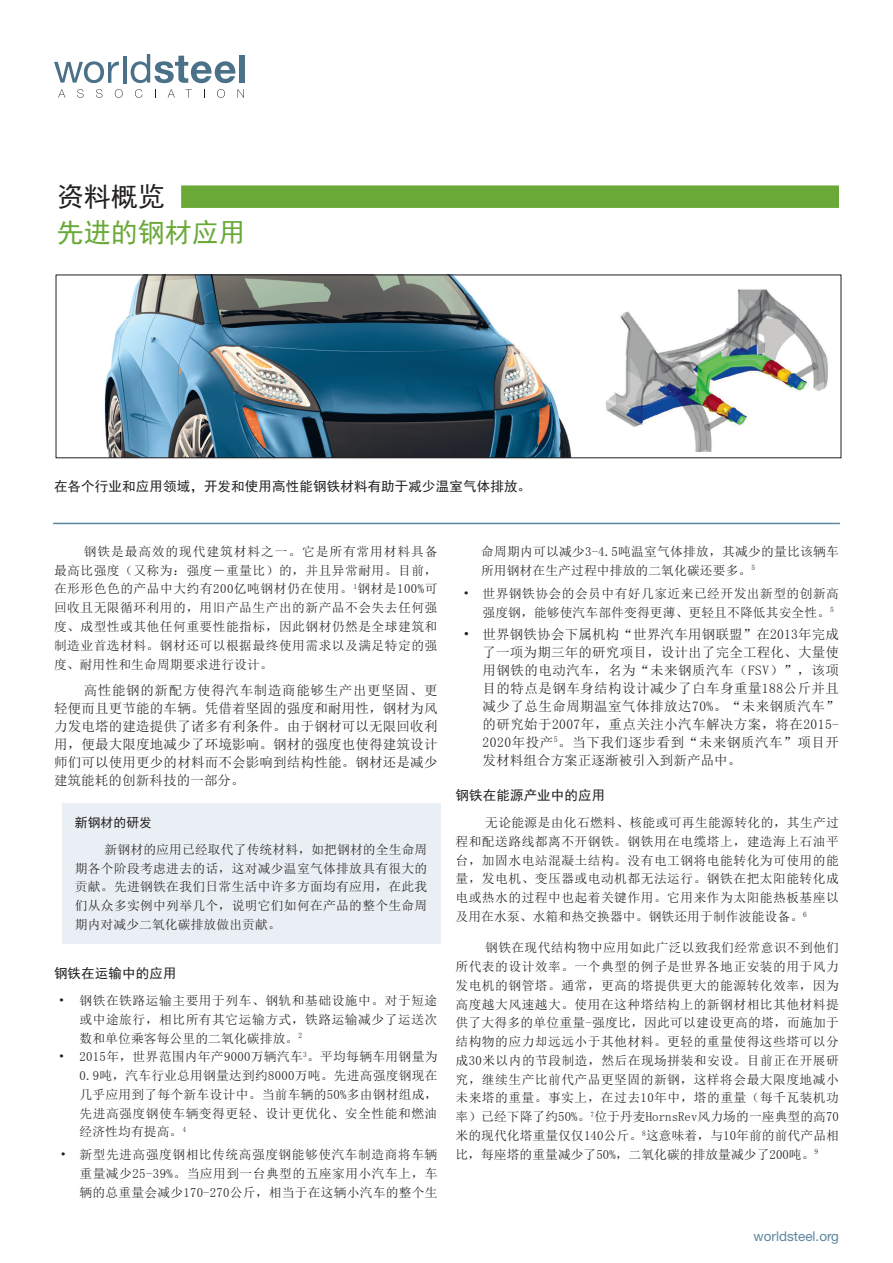
<style>
.page{position:relative;width:893px;height:1263px;background:#fff}
.page>*{position:absolute;margin:0;border:0;box-sizing:border-box;transform-origin:0 0}
.Sub-header{font:27px "Sim Hei";color:#6aa938}
.t1{font:27px "Sim Hei";color:#231f20}
.t2{font:13.5px/18px "Sim Sun";letter-spacing:.015em;color:#231f20;text-align:justify}
.Title_2{font:13.5px "Sim Hei";letter-spacing:.01em;color:#231f20}
.t3{font:13.5px "Helvetica Neue LT";color:#5c87a1}
.t4{font:12.75px/18.8px "Sim Sun";letter-spacing:.02em;color:#231f20;text-align:justify}
.t5{font:12.75px "Sim Hei";letter-spacing:.01em;color:#231f20}
</style>
<div class="page">
<svg style="left:54px;top:61px;width:65px;height:22px"></svg>
<div style="left:239px;top:56px;width:5px;height:27px;background:#4b7189"></div>
<svg style="left:131px;top:54px;width:105px;height:29px"></svg>
<hr style="left:123px;top:56px;width:4px;height:27px;background:#4b7189">
<svg style="left:58px;top:89px;width:7px;height:9px"></svg>
<svg style="left:77px;top:89px;width:7px;height:9px"></svg>
<svg style="left:96px;top:89px;width:6px;height:9px"></svg>
<svg style="left:115px;top:89px;width:8px;height:9px"></svg>
<svg style="left:135px;top:89px;width:7px;height:9px"></svg>
<svg style="left:168px;top:89px;width:7px;height:9px"></svg>
<svg style="left:185px;top:89px;width:7px;height:9px"></svg>
<svg style="left:217px;top:89px;width:8px;height:9px"></svg>
<svg style="left:238px;top:89px;width:6px;height:9px"></svg>
<div style="left:181px;top:185px;width:658px;height:23px;background:#6aa938"></div>
<hr style="left:53px;top:523px;width:787px;height:1px;background:#5c87a1">
<img style="left:104px;top:277px;width:468px;height:179px">
<div style="left:56px;top:275px;width:785px;height:183px;border:1px solid #231f20"></div>
<div style="left:62px;top:804px;width:378px;height:140px;background:#e9eff4"></div>
<img style="left:606px;top:289px;width:222px;height:163px">
<p class="t1" style="left:57px;top:183px;width:109px">资料概览</p>
<p class="Sub-header" style="left:57px;top:219px;width:190px">先进的钢材应用</p>
<p class="Title_2" style="left:54px;top:480px;width:479px">在各个行业和应用领域，开发和使用高性能钢铁材料有助于减少温室气体排放。</p>
<p class="t4" style="left:54px;top:542px;width:385px;text-indent:30px">钢铁是最高效的现代建筑材料之一。它是所有常用材料具备最高比强度（又称为：强度－重量比）的，并且异常耐用。目前，在形形色色的产品中大约有200亿吨钢材仍在使用。<sup>1</sup>钢材是100%可回收且无限循环利用的，用旧产品生产出的新产品不会失去任何强度、成型性或其他任何重要性能指标，因此钢材仍然是全球建筑和制造业首选材料。钢材还可以根据最终使用需求以及满足特定的强度、耐用性和生命周期要求进行设计。</p>
<p class="t2" style="left:54px;top:681px;width:385px;text-indent:30px">高性能钢的新配方使得汽车制造商能够生产出更坚固、更轻便而且更节能的车辆。凭借着坚固的强度和耐用性，钢材为风力发电塔的建造提供了诸多有利条件。由于钢材可以无限回收利用，便最大限度地减少了环境影响。钢材的强度也使得建筑设计师们可以使用更少的材料而不会影响到结构性能。钢材还是减少建筑能耗的创新科技的一部分。</p>
<p class="t5" style="left:75px;top:815px;width:79px">新钢材的研发</p>
<p class="t4" style="left:75px;top:840px;width:354px;text-indent:30px">新钢材的应用已经取代了传统材料，如把钢材的全生命周期各个阶段考虑进去的话，这对减少温室气体排放具有很大的贡献。先进钢铁在我们日常生活中许多方面均有应用，在此我们从众多实例中列举几个，说明它们如何在产品的整个生命周期内对减少二氧化碳排放做出贡献。</p>
<p class="Title_2" style="left:54px;top:966px;width:124px">钢铁在运输中的应用</p>
<p class="t4" style="left:80px;top:991px;width:359px;text-indent:-21px">• 钢铁在铁路运输主要用于列车、钢轨和基础设施中。对于短途或中途旅行，相比所有其它运输方式，铁路运输减少了运送次数和单位乘客每公里的二氧化碳排放。<sup>2</sup></p>
<p class="t4" style="left:80px;top:1047px;width:360px;text-indent:-21px">• 2015年，世界范围内年产9000万辆汽车<sup>3</sup>。平均每辆车用钢量为0.9吨，汽车行业总用钢量达到约8000万吨。先进高强度钢现在几乎应用到了每个新车设计中。当前车辆的50%多由钢材组成，先进高强度钢使车辆变得更轻、设计更优化、安全性能和燃油经济性均有提高。<sup>4</sup></p>
<p class="t4" style="left:80px;top:1145px;width:359px;text-indent:-20px">• 新型先进高强度钢相比传统高强度钢能够使汽车制造商将车辆重量减少25-39%。当应用到一台典型的五座家用小汽车上，车辆的总重量会减少170-270公斤，相当于在这辆小汽车的整个生</p>
<p class="t4" style="left:481px;top:542px;width:360px">命周期内可以减少3-4.5吨温室气体排放，其减少的量比该辆车所用钢材在生产过程中排放的二氧化碳还要多。<sup>5</sup></p>
<p class="t4" style="left:482px;top:584px;width:358px;text-indent:-20px">• 世界钢铁协会的会员中有好几家近来已经开发出新型的创新高强度钢，能够使汽车部件变得更薄、更轻且不降低其安全性。<sup>5</sup></p>
<p class="t2" style="left:482px;top:625px;width:358px;text-indent:-20px">• 世界钢铁协会下属机构“世界汽车用钢联盟”在2013年完成了一项为期三年的研究项目，设计出了完全工程化、大量使用钢铁的电动汽车，名为“未来钢质汽车（FSV）”，该项目的特点是钢车身结构设计减少了白车身重量188公斤并且减少了总生命周期温室气体排放达70%。“未来钢质汽车”的研究始于2007年，重点关注小汽车解决方案，将在2015- 2020年投产<sup>5</sup>。当下我们逐步看到“未来钢质汽车”项目开发材料组合方案正逐渐被引入到新产品中。</p>
<p class="Title_2" style="left:455px;top:788px;width:151px">钢铁在能源产业中的应用</p>
<p class="t4" style="left:455px;top:813px;width:385px;text-indent:30px">无论能源是由化石燃料、核能或可再生能源转化的，其生产过程和配送路线都离不开钢铁。钢铁用在电缆塔上，建造海上石油平台，加固水电站混凝土结构。没有电工钢将电能转化为可使用的能量，发电机、变压器或电动机都无法运行。钢铁在把太阳能转化成电或热水的过程中也起着关键作用。它用来作为太阳能热板基座以及用在水泵、水箱和热交换器中。钢铁还用于制作波能设备。<sup>6</sup></p>
<p class="t4" style="left:455px;top:938px;width:385px;text-indent:30px">钢铁在现代结构物中应用如此广泛以致我们经常意识不到他们所代表的设计效率。一个典型的例子是世界各地正安装的用于风力发电机的钢管塔。通常，更高的塔提供更大的能源转化效率，因为高度越大风速越大。使用在这种塔结构上的新钢材相比其他材料提供了大得多的单位重量-强度比，因此可以建设更高的塔，而施加于结构物的应力却远远小于其他材料。更轻的重量使得这些塔可以分成30米以内的节段制造，然后在现场拼装和安设。目前正在开展研究，继续生产比前代产品更坚固的新钢，这样将会最大限度地减小未来塔的重量。事实上，在过去10年中，塔的重量（每千瓦装机功率）已经下降了约50%。<sup>7</sup>位于丹麦HornsRev风力场的一座典型的高70米的现代化塔重量仅仅140公斤。<sup>8</sup>这意味着，与10年前的前代产品相比，每座塔的重量减少了50%，二氧化碳的排放量减少了200吨。<sup>9</sup></p>
<p class="t3" style="left:754px;top:1228px;width:87px">worldsteel.org</p>
</div>
